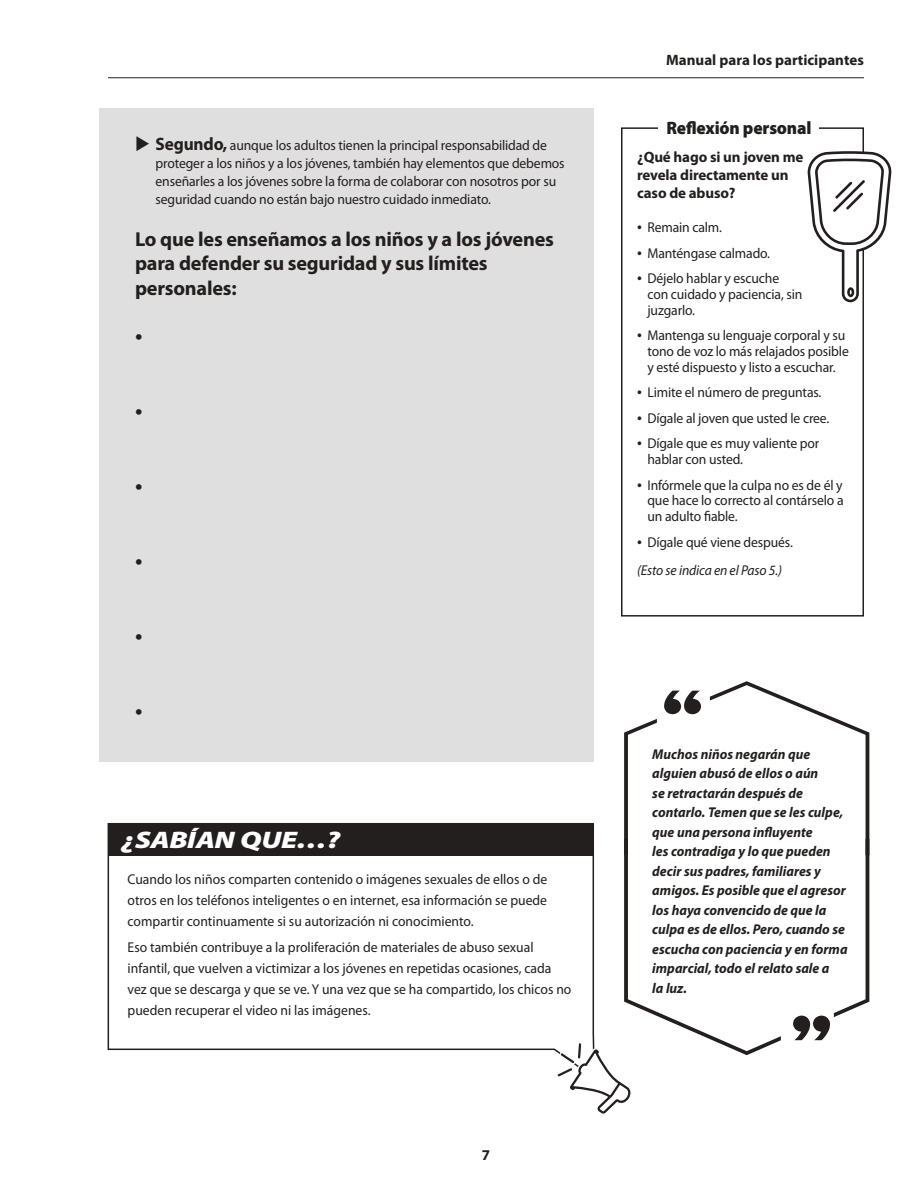
<style>
.page{position:relative;width:918px;height:1188px;background:#fff}
.page>*{position:absolute;margin:0;border:0;box-sizing:border-box;transform-origin:0 0}
.t1{font:27px "Myriad Pro";color:#241f1f}
.t2{font:italic 900 24px "Myriad Pro";letter-spacing:-.01em;color:#fff;scale:1.25 1}
.t3{font:700 20.25px/24.8px "Myriad Pro";letter-spacing:-.01em;color:#241f1f}
.t4{font:900 18px "Myriad Pro";letter-spacing:-.01em;color:#241f1f;scale:.96 1}
.t5{font:700 15px/18px "Myriad Pro";letter-spacing:-.01em;color:#241f1f}
.t6{font:14.25px/15.8px "Myriad Pro";letter-spacing:-.01em;color:#241f1f;scale:.96 1}
.t7{font:italic 700 14.25px/19.5px "Myriad Pro";color:#241f1f;scale:.96 1}
.t8{font:italic 14.25px/28.5px "Myriad Pro";letter-spacing:-.01em;color:#241f1f;scale:.96 1}
.s1{font-weight:700;font-size:18px}
.s2{font-size:18px}
.s3{font-style:normal;font-size:18px}
.s4{font-style:normal}
</style>
<div class="page">
<hr style="left:108px;top:77px;width:756px;height:1px;background:#241f1f">
<div style="left:99px;top:108px;width:495px;height:653px;background:#e0dfdf"></div>
<div style="left:621px;top:127px;width:243px;height:490px;border:2px solid #241f1f"></div>
<div style="left:659px;top:118px;width:160px;height:18px;background:#fff"></div>
<svg style="left:808px;top:151px;width:83px;height:151px"></svg>
<svg style="left:107px;top:823px;width:488px;height:229px"></svg>
<svg style="left:556px;top:1039px;width:75px;height:75px"></svg>
<div style="left:108px;top:823px;width:486px;height:32px;background:#241f1f"></div>
<svg style="left:624px;top:681px;width:245px;height:158px"></svg>
<svg style="left:624px;top:839px;width:245px;height:216px"></svg>
<svg style="left:793px;top:1015px;width:37px;height:25px"></svg>
<p class="t6" style="left:156px;top:136px;width:428px;line-height:18px;text-indent:-21px">◆ <span class="s1">Segundo,</span> aunque los adultos tienen la principal responsabilidad de proteger a los niños y a los jóvenes, también hay elementos que debemos enseñarles a los jóvenes sobre la forma de colaborar con nosotros por su seguridad cuando no están bajo nuestro cuidado inmediato.</p>
<h3 class="t3" style="left:135px;top:227px;width:420px">Lo que les enseñamos a los niños y a los jóvenes para defender su seguridad y sus límites personales:</h3>
<h1 class="t1" style="left:135px;top:320px;width:9px">•</h1>
<h1 class="t1" style="left:135px;top:395px;width:9px">•</h1>
<h1 class="t1" style="left:135px;top:470px;width:9px">•</h1>
<h1 class="t1" style="left:135px;top:545px;width:9px">•</h1>
<h1 class="t1" style="left:135px;top:620px;width:9px">•</h1>
<h1 class="t1" style="left:135px;top:696px;width:9px">•</h1>
<h2 class="t2" style="left:122px;top:824px;width:176px">¿SABÍAN QUE…?</h2>
<p class="t6" style="left:128px;top:869px;width:439px;line-height:21px;text-align:justify">Cuando los niños comparten contenido o imágenes sexuales de ellos o de otros en los teléfonos inteligentes o en internet, esa información se puede compartir continuamente si su autorización ni conocimiento.</p>
<p class="t6" style="left:128px;top:937px;width:464px;line-height:21px">Eso también contribuye a la proliferación de materiales de abuso sexual infantil, que vuelven a victimizar a los jóvenes en repetidas ocasiones, cada vez que se descarga y que se ve. Y una vez que se ha compartido, los chicos no pueden recuperar el video ni las imágenes.</p>
<p class="t5" style="left:482px;top:1146px;width:10px">7</p>
<p class="t5" style="left:666px;top:51px;width:199px">Manual para los participantes</p>
<p class="t4" style="left:666px;top:116px;width:153px">Reflexión personal</p>
<p class="t5" style="left:637px;top:149px;width:168px">¿Qué hago si un joven me revela directamente un caso de abuso?</p>
<p class="t6" style="left:637px;top:220px;width:90px"><span class="s2">•</span> Remain calm.</p>
<p class="t6" style="left:637px;top:245px;width:140px"><span class="s2">•</span> Manténgase calmado.</p>
<p class="t6" style="left:647px;top:271px;width:163px;text-indent:-10px"><span class="s2">•</span> Déjelo hablar y escuche con cuidado y paciencia, sin juzgarlo.</p>
<p class="t6" style="left:647px;top:328px;width:211px;text-indent:-10px"><span class="s2">•</span> Mantenga su lenguaje corporal y su tono de voz lo más relajados posible y esté dispuesto y listo a escuchar.</p>
<p class="t6" style="left:637px;top:385px;width:193px"><span class="s2">•</span> Limite el número de preguntas.</p>
<p class="t6" style="left:637px;top:410px;width:202px"><span class="s2">•</span> Dígale al joven que usted le cree.</p>
<p class="t6" style="left:647px;top:436px;width:181px;text-indent:-10px"><span class="s2">•</span> Dígale que es muy valiente por hablar con usted.</p>
<p class="t6" style="left:647px;top:477px;width:206px;text-align:justify;text-indent:-10px"><span class="s2">•</span> Infórmele que la culpa no es de él y que hace lo correcto al contárselo a un adulto fiable.</p>
<p class="t8" style="left:637px;top:527px;width:164px"><span class="s3">•</span> <span class="s4">Dígale qué viene después. </span>(Esto se indica en el Paso 5.)</p>
<p class="t7" style="left:652px;top:744px;width:205px">Muchos niños negarán que alguien abusó de ellos o aún<br>se retractarán después de contarlo. Temen que se les culpe, que una persona influyente<br>les contradiga y lo que pueden decir sus padres, familiares y amigos. Es posible que el agresor los haya convencido de que la culpa es de ellos. Pero, cuando se escucha con paciencia y en forma imparcial, todo el relato sale a<br>la luz.</p>
</div>
